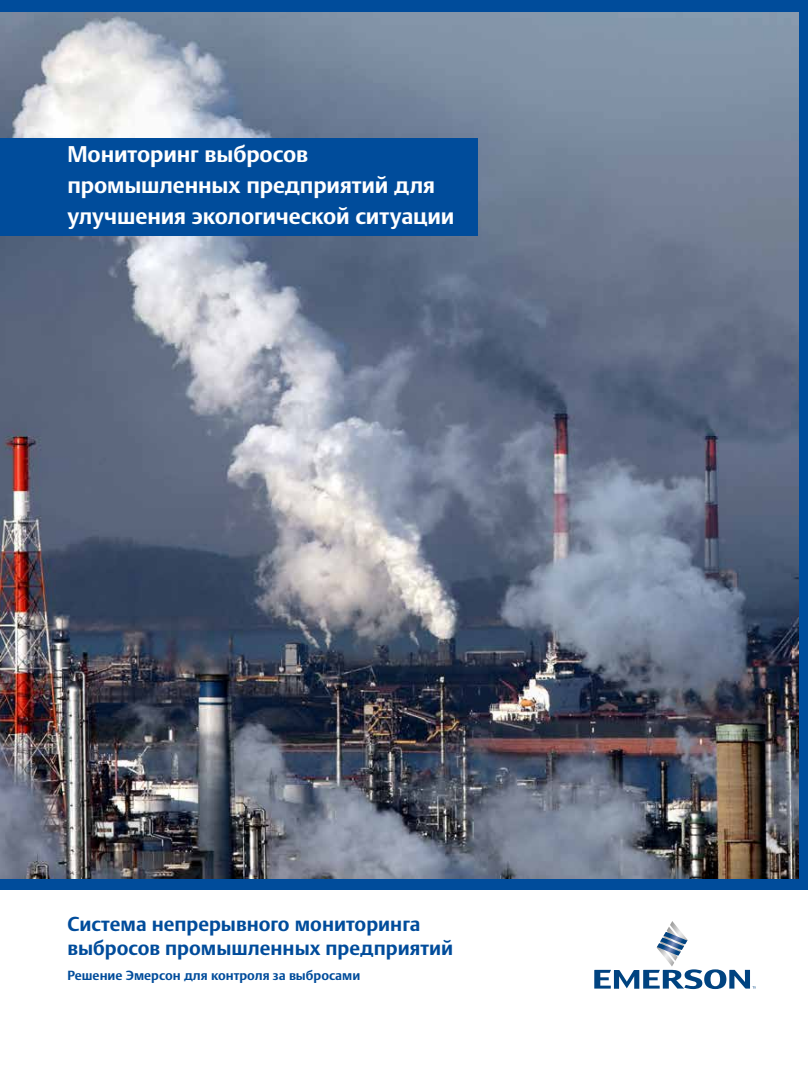
<style>
.page{position:relative;width:808px;height:1081px;background:#fff}
.page>*{position:absolute;margin:0;border:0;box-sizing:border-box;transform-origin:0 0}
.t1{font:700 22.5px/31.2px "DTL Argo CT";letter-spacing:-.005em;color:#fff}
.t2{font:700 20px/24px "DTL Argo CT";color:#004c9b}
.t3{font:700 13.12px "DTL Argo CT";color:#004c9b}
</style>
<div class="page">
<div style="left:0;top:0;width:808px;height:889px;background:#004c9b"></div>
<svg style="left:594px;top:921px;width:162px;height:68px"></svg>
<img style="left:0;top:13px;width:799px;height:865px">
<div style="left:0;top:139px;width:477px;height:97px;background:#004c9b"></div>
<p class="t1" style="left:68px;top:138px;width:388px">Мониторинг выбросов промышленных предприятий для улучшения экологической ситуации</p>
<p class="t2" style="left:68px;top:912px;width:387px">Система непрерывного мониторинга выбросов промышленных предприятий</p>
<p class="t3" style="left:68px;top:968px;width:294px">Решение Эмерсон для контроля за выбросами</p>
</div>
